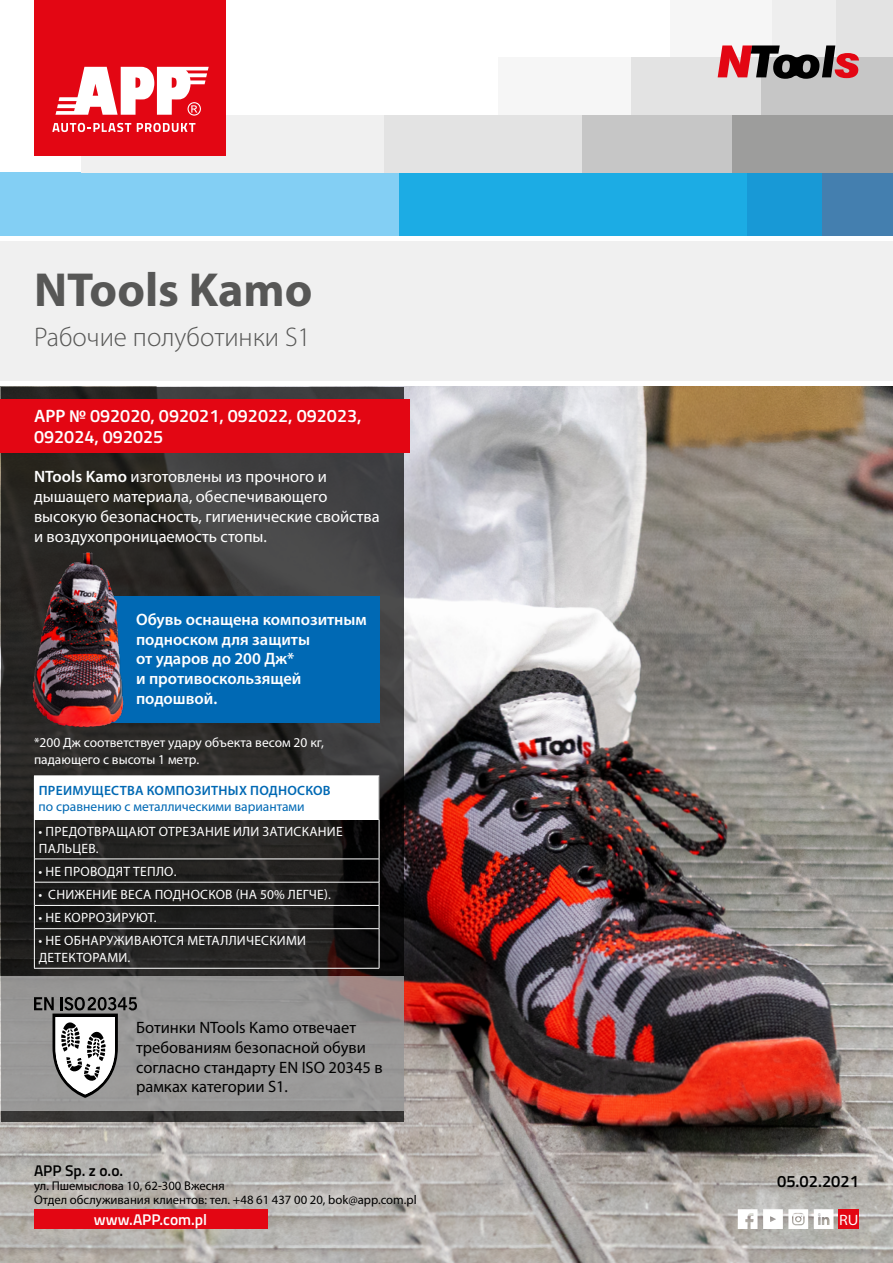
<style>
.page{position:relative;width:893px;height:1263px;background:#fff}
.page>*{position:absolute;margin:0;border:0;box-sizing:border-box;transform-origin:0 0}
.t1{font:700 48px "Myriad Pro";color:#575756}
.t2{font:300 27px "Myriad Pro";color:#575756}
.t3{font:600 18px/21.6px "Titillium";color:#fff}
.t4{font:16.5px/19.8px "Myriad Pro";color:#fff}
.t5{font:16.5px/19.8px "Myriad Pro";color:#000}
.t6{font:600 16.5px/19.8px "Myriad Pro";color:#fff}
.t7{font:600 16.5px "Titillium";color:#000}
.t8{font:600 15.45px "Titillium";color:#fff}
.t9{font:600 15.45px "Titillium";color:#000}
.t10{font:semi-expanded 15px "Myriad Pro";color:#fff}
.t11{font:13.5px/16.5px "Myriad Pro";letter-spacing:.02em;color:#fff}
.t12{font:13.5px/16.2px "Myriad Pro";color:#fff}
.t13{font:13.5px "Myriad Pro";color:#0069b4}
.t14{font:600 13.5px "Myriad Pro";letter-spacing:.02em;color:#0069b4}
.t15{font:12.75px/14.1px "Myriad Pro";color:#000}
.s1{font-family:"Myriad Pro"}
.s2{font-weight:600}
</style>
<div class="page">
<div style="left:727px;top:172px;width:97px;height:64px;background:#1899d6"></div>
<div style="left:398px;top:172px;width:348px;height:64px;background:#1cace4"></div>
<div style="left:0;top:172px;width:399px;height:64px;background:#83cff4"></div>
<div style="left:830px;top:0;width:63px;height:57px;background:#e3e3e3"></div>
<div style="left:746px;top:0;width:90px;height:57px;background:#eee"></div>
<div style="left:670px;top:0;width:101px;height:57px;background:#f6f6f6"></div>
<div style="left:761px;top:57px;width:132px;height:58px;background:#c6c6c6"></div>
<div style="left:629px;top:57px;width:132px;height:58px;background:#e3e3e3"></div>
<div style="left:499px;top:57px;width:132px;height:58px;background:#f6f6f6"></div>
<div style="left:822px;top:172px;width:71px;height:64px;background:#447faf"></div>
<div style="left:732px;top:115px;width:161px;height:57px;background:#9d9d9c"></div>
<div style="left:383px;top:115px;width:205px;height:57px;background:#e3e3e3"></div>
<div style="left:81px;top:115px;width:302px;height:57px;background:#f0f0f0"></div>
<div style="left:583px;top:115px;width:149px;height:57px;background:#c6c6c6"></div>
<div style="left:35px;top:0;width:191px;height:156px;background:#e30613"></div>
<svg style="left:52px;top:123px;width:79px;height:9px"></svg>
<svg style="left:137px;top:123px;width:58px;height:9px"></svg>
<svg style="left:55px;top:67px;width:154px;height:49px"></svg>
<img style="left:0;top:386px;width:893px;height:877px">
<svg style="left:1px;top:387px;width:403px;height:734px;background:#2e2c2b"></svg>
<svg style="left:0;top:977px;width:404px;height:134px;background:#989696"></svg>
<div style="left:0;top:236px;width:893px;height:146px;background:#f0f0f0"></div>
<hr style="left:0;top:236px;width:893px;height:4px;background:#fff">
<svg style="left:718px;top:45px;width:141px;height:34px"></svg>
<svg style="left:738px;top:1209px;width:19px;height:20px"></svg>
<svg style="left:763px;top:1209px;width:45px;height:20px"></svg>
<svg style="left:814px;top:1209px;width:19px;height:20px"></svg>
<div style="left:34px;top:1209px;width:233px;height:20px;background:#e30613"></div>
<div style="left:838px;top:1209px;width:21px;height:20px;background:#e30613"></div>
<div style="left:0;top:400px;width:409px;height:53px;background:#e30613"></div>
<div style="left:34px;top:776px;width:345px;height:43px;background:#fff"></div>
<hr style="left:379px;top:776px;width:1px;height:43px;background:#878787">
<hr style="left:35px;top:905px;width:344px;height:1px;background:#fff">
<hr style="left:35px;top:882px;width:344px;height:1px;background:#fff">
<hr style="left:35px;top:859px;width:344px;height:1px;background:#fff">
<hr style="left:35px;top:928px;width:344px;height:1px;background:#fff">
<hr style="left:34px;top:775px;width:345px;height:1px;background:#fff">
<hr style="left:379px;top:819px;width:1px;height:40px;background:#fff">
<svg style="left:379px;top:859px;width:1px;height:69px"></svg>
<hr style="left:379px;top:929px;width:1px;height:39px;background:#fff">
<hr style="left:34px;top:819px;width:1px;height:40px;background:#fff">
<svg style="left:34px;top:859px;width:1px;height:70px"></svg>
<hr style="left:34px;top:929px;width:1px;height:39px;background:#fff">
<hr style="left:34px;top:968px;width:345px;height:1px;background:#fff">
<div style="left:86px;top:596px;width:293px;height:127px;background:#0069b4"></div>
<img style="left:0;top:531px;width:151px;height:205px">
<svg style="left:34px;top:997px;width:103px;height:101px"></svg>
<h1 class="t1" style="left:34px;top:258px;width:280px">NTools Kamo</h1>
<h2 class="t2" style="left:34px;top:321px;width:278px">Рабочие полуботинки S1</h2>
<h3 class="t3" style="left:34px;top:404px;width:329px"><span class="s1">APP №</span> 092020, 092021, 092022, 092023,<br>092024, 092025</h3>
<p class="t4" style="left:34px;top:467px;width:347px"><span class="s2">NTools Kamo</span> изготовлены из прочного и дышащего материала, обеспечивающего высокую безопасность, гигиенические свойства и воздухопроницаемость стопы.</p>
<p class="t6" style="left:136px;top:609px;width:232px">Обувь оснащена композитным подноском для защиты<br>от ударов до 200 Дж*<br>и противоскользящей подошвой.</p>
<p class="t12" style="left:34px;top:735px;width:291px">*200 Дж соответствует удару объекта весом 20 кг, падающего с высоты 1 метр.</p>
<p class="t14" style="left:39px;top:781px;width:293px">ПРЕИМУЩЕСТВА КОМПОЗИТНЫХ ПОДНОСКОВ</p>
<p class="t13" style="left:39px;top:798px;width:268px">по сравнению с металлическими вариантами</p>
<p class="t11" style="left:39px;top:823px;width:306px">• ПРЕДОТВРАЩАЮТ ОТРЕЗАНИЕ ИЛИ ЗАТИСКАНИЕ<br>ПАЛЬЦЕВ.</p>
<p class="t11" style="left:39px;top:863px;width:139px">• НЕ ПРОВОДЯТ ТЕПЛО.</p>
<p class="t11" style="left:39px;top:886px;width:294px">• СНИЖЕНИЕ ВЕСА ПОДНОСКОВ (НА 50% ЛЕГЧЕ).</p>
<p class="t11" style="left:39px;top:909px;width:119px">• НЕ КОРРОЗИРУЮТ.</p>
<p class="t11" style="left:39px;top:932px;width:269px">• НЕ ОБНАРУЖИВАЮТСЯ МЕТАЛЛИЧЕСКИМИ<br>ДЕТЕКТОРАМИ.</p>
<p class="t5" style="left:136px;top:1017px;width:248px">Ботинки NTools Kamo отвечает требованиям безопасной обуви согласно стандарту EN ISO 20345 в рамках категории S1.</p>
<p class="t9" style="left:34px;top:1159px;width:91px">APP Sp. z o.o.</p>
<p class="t15" style="left:34px;top:1179px;width:384px">ул. Пшемыслова 10, 62-300 Вжесня<br>Отдел обслуживания клиентов: тел. +48 61 437 00 20, bok@app.com.pl</p>
<p class="t8" style="left:94px;top:1208px;width:115px">www.APP.com.pl</p>
<p class="t10" style="left:839px;top:1210px;width:21px">RU</p>
<p class="t7" style="left:777px;top:1169px;width:83px">05.02.2021</p>
</div>
